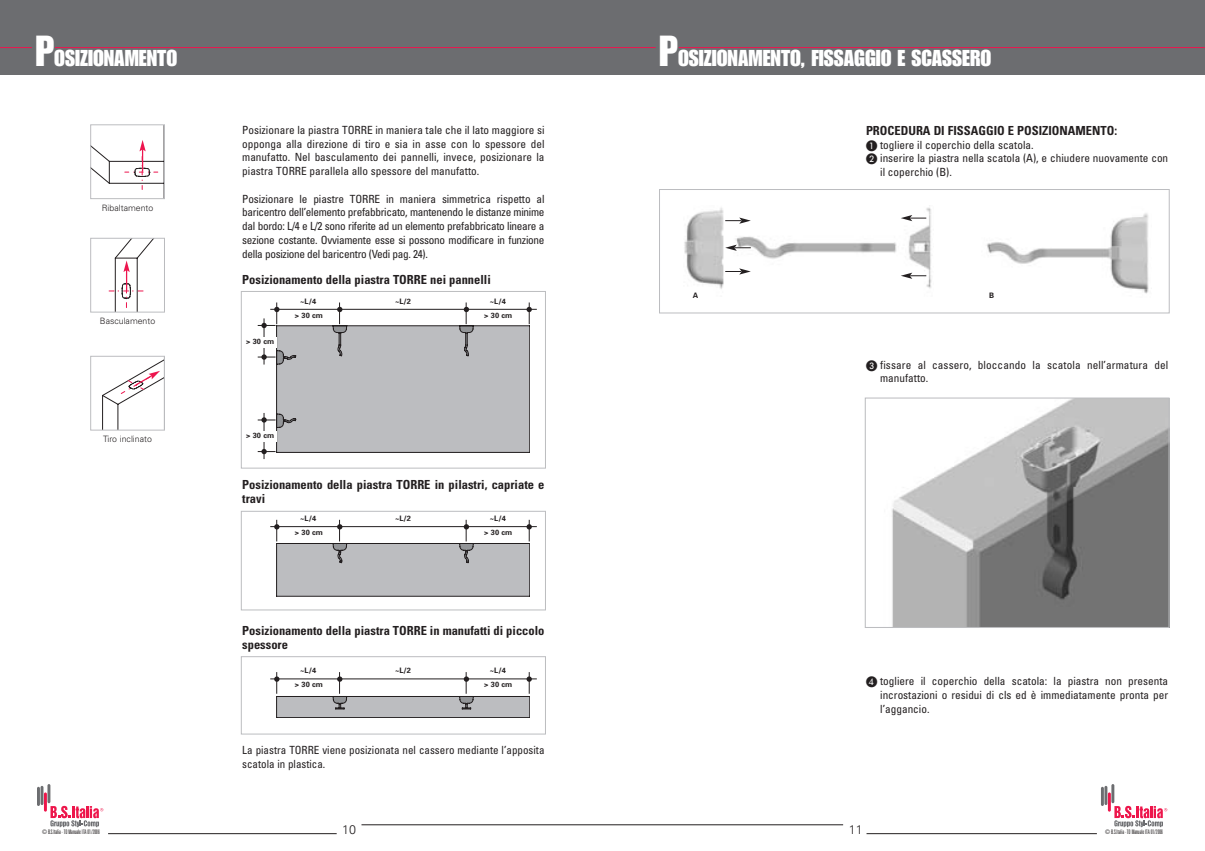
<style>
.page{position:relative;width:1205px;height:851px;background:#fff}
.page>*{position:absolute;margin:0;border:0;box-sizing:border-box;transform-origin:0 0}
.t1{font:22.5px "Impact";color:#fff}
.t2{font:700 condensed 12.5px/13.8px "Univers";color:#231f20}
.t3{font:300 12.5px "Univers";color:#231f20}
.t4{font:condensed 11.25px/13.8px "Univers";color:#231f20;text-align:justify}
.t5{font:300 8.75px "Univers";color:#231f20}
.t6{font:700 7.5px/14.1px "Univers";color:#231f20;text-align:center}
.t7{font:300 ultra-condensed 6.25px "Univers";letter-spacing:.005em;color:#231f20}
.s1{font-size:42.5px}
.s2{font-family:"Palli Num";font-stretch:normal}
</style>
<div class="page">
<div style="left:90px;top:238px;width:75px;height:74px;border:1px solid #bcbdc0"></div>
<svg style="left:109px;top:238px;width:47px;height:74px"></svg>
<div style="left:241px;top:291px;width:305px;height:177px;border:1px solid #bcbdc0"></div>
<div style="left:0;top:0;width:1205px;height:75px;background:#6c6d70"></div>
<hr style="left:1101px;top:786px;width:3px;height:19px;background:#6c6d70;border-radius:2px">
<hr style="left:1104px;top:785px;width:3px;height:19px;background:#6c6d70;border-radius:2px">
<hr style="left:1111px;top:783px;width:3px;height:20px;background:#6c6d70;border-radius:2px">
<hr style="left:1108px;top:792px;width:3px;height:19px;background:#ed164b;border-radius:2px">
<svg style="left:1114px;top:805px;width:53px;height:22px"></svg>
<hr style="left:108px;top:833px;width:229px;height:1px;background:#231f20">
<hr style="left:866px;top:833px;width:231px;height:1px;background:#231f20">
<hr style="left:602px;top:824px;width:241px;height:1px;background:#231f20">
<hr style="left:361px;top:824px;width:241px;height:1px;background:#231f20">
<hr style="left:0;top:47px;width:32px;height:1px;background:#ed154e">
<hr style="left:55px;top:47px;width:547px;height:1px;background:#ed154e">
<hr style="left:602px;top:47px;width:54px;height:1px;background:#ed154e">
<hr style="left:679px;top:47px;width:526px;height:1px;background:#ed154e">
<div style="left:90px;top:124px;width:75px;height:75px;border:1px solid #bcbdc0"></div>
<svg style="left:91px;top:125px;width:73px;height:73px"></svg>
<div style="left:90px;top:356px;width:75px;height:74px;border:1px solid #bcbdc0"></div>
<svg style="left:102px;top:356px;width:62px;height:74px"></svg>
<hr style="left:37px;top:786px;width:3px;height:19px;background:#6c6d70;border-radius:2px">
<svg style="left:41px;top:786px;width:2px;height:18px"></svg>
<hr style="left:47px;top:783px;width:3px;height:20px;background:#6c6d70;border-radius:2px">
<hr style="left:44px;top:792px;width:3px;height:19px;background:#ed164b;border-radius:2px">
<svg style="left:50px;top:805px;width:53px;height:22px"></svg>
<div style="left:659px;top:189px;width:510px;height:124px;border:1px solid #bcbdc0"></div>
<img style="left:986px;top:213px;width:163px;height:81px">
<hr style="left:270px;top:309px;width:267px;height:1px;background:#231f20">
<hr style="left:270px;top:526px;width:267px;height:1px;background:#231f20">
<svg style="left:274px;top:519px;width:258px;height:77px"></svg>
<hr style="left:270px;top:678px;width:267px;height:1px;background:#231f20">
<svg style="left:274px;top:672px;width:258px;height:45px"></svg>
<hr style="left:264px;top:413px;width:1px;height:46px;background:#231f20">
<svg style="left:258px;top:302px;width:274px;height:152px"></svg>
<div style="left:244px;top:431px;width:32px;height:11px;background:#fff"></div>
<div style="left:244px;top:337px;width:32px;height:10px;background:#fff"></div>
<img style="left:684px;top:207px;width:248px;height:82px">
<svg style="left:725px;top:217px;width:26px;height:7px"></svg>
<svg style="left:725px;top:268px;width:26px;height:6px"></svg>
<svg style="left:725px;top:244px;width:26px;height:7px"></svg>
<svg style="left:901px;top:272px;width:25px;height:7px"></svg>
<svg style="left:901px;top:215px;width:25px;height:6px"></svg>
<img style="left:892px;top:399px;width:275px;height:227px">
<div style="left:865px;top:397px;width:304px;height:231px;border:1px solid #bcbdc0"></div>
<div style="left:241px;top:511px;width:305px;height:99px;border:1px solid #bcbdc0"></div>
<div style="left:241px;top:656px;width:305px;height:78px;border:1px solid #bcbdc0"></div>
<h1 class="t1" style="left:35px;top:50px;width:143px"><span class="s1">P</span>OSIZIONAMENTO</h1>
<h1 class="t1" style="left:659px;top:50px;width:334px"><span class="s1">P</span>OSIZIONAMENTO, FISSAGGIO E SCASSERO</h1>
<p class="t5" style="left:102px;top:204px;width:53px">Ribaltamento</p>
<p class="t5" style="left:100px;top:318px;width:57px">Basculamento</p>
<p class="t5" style="left:103px;top:435px;width:50px">Tiro inclinato</p>
<p class="t4" style="left:242px;top:124px;width:304px">Posizionare la piastra TORRE in maniera tale che il lato maggiore si opponga alla direzione di tiro e sia in asse con lo spessore del manufatto. Nel basculamento dei pannelli, invece, posizionare la piastra TORRE parallela allo spessore del manufatto.</p>
<p class="t4" style="left:242px;top:193px;width:304px">Posizionare le piastre TORRE in maniera simmetrica rispetto al baricentro dell’elemento prefabbricato, mantenendo le distanze minime dal bordo: L/4 e L/2 sono riferite ad un elemento prefabbricato lineare a sezione costante. Ovviamente esse si possono modificare in funzione della posizione del baricentro (Vedi pag. 24).</p>
<p class="t2" style="left:242px;top:273px;width:250px">Posizionamento della piastra TORRE nei pannelli</p>
<p class="t6" style="left:246px;top:335px;width:30px">&gt; 30 cm</p>
<p class="t6" style="left:295px;top:294px;width:30px">~L/4<br>&gt; 30 cm</p>
<p class="t6" style="left:246px;top:429px;width:30px">&gt; 30 cm</p>
<p class="t6" style="left:395px;top:294px;width:18px">~L/2</p>
<p class="t6" style="left:490px;top:294px;width:18px">~L/4</p>
<p class="t6" style="left:484px;top:309px;width:30px">&gt; 30 cm</p>
<p class="t2" style="left:242px;top:479px;width:304px">Posizionamento della piastra TORRE in pilastri, capriate e travi</p>
<p class="t6" style="left:295px;top:512px;width:30px">~L/4<br>&gt; 30 cm</p>
<p class="t6" style="left:395px;top:512px;width:18px">~L/2</p>
<p class="t6" style="left:490px;top:512px;width:18px">~L/4</p>
<p class="t6" style="left:484px;top:526px;width:30px">&gt; 30 cm</p>
<p class="t2" style="left:242px;top:624px;width:304px">Posizionamento della piastra TORRE in manufatti di piccolo spessore</p>
<p class="t6" style="left:295px;top:664px;width:30px">~L/4<br>&gt; 30 cm</p>
<p class="t6" style="left:395px;top:664px;width:18px">~L/2</p>
<p class="t6" style="left:490px;top:664px;width:18px">~L/4</p>
<p class="t6" style="left:484px;top:678px;width:30px">&gt; 30 cm</p>
<p class="t4" style="left:242px;top:744px;width:304px">La piastra TORRE viene posizionata nel cassero mediante l’apposita scatola in plastica.</p>
<p class="t2" style="left:866px;top:125px;width:253px">PROCEDURA DI FISSAGGIO E POSIZIONAMENTO:</p>
<p class="t4" style="left:866px;top:139px;width:169px"><span class="s2">A</span> togliere il coperchio della scatola.</p>
<p class="t4" style="left:866px;top:152px;width:304px"><span class="s2">B</span> inserire la piastra nella scatola (A), e chiudere nuovamente con</p>
<p class="t4" style="left:880px;top:166px;width:73px">il coperchio (B).</p>
<p class="t6" style="left:693px;top:289px;width:7px">A</p>
<p class="t6" style="left:989px;top:289px;width:7px">B</p>
<p class="t4" style="left:880px;top:359px;width:290px;text-indent:-14px"><span class="s2">C</span> fissare al cassero, bloccando la scatola nell’armatura del manufatto.</p>
<p class="t4" style="left:880px;top:675px;width:290px;text-indent:-14px"><span class="s2">D</span> togliere il coperchio della scatola: la piastra non presenta incrostazioni o residui di cls ed è immediatamente pronta per l’aggancio.</p>
<p class="t7" style="left:42px;top:829px;width:59px">© B.S.Italia - TO Manuale ITA 01/2006</p>
<p class="t3" style="left:342px;top:824px;width:15px">10</p>
<p class="t3" style="left:849px;top:824px;width:15px">11</p>
<p class="t7" style="left:1105px;top:829px;width:59px">© B.S.Italia - TO Manuale ITA 01/2006</p>
</div>
